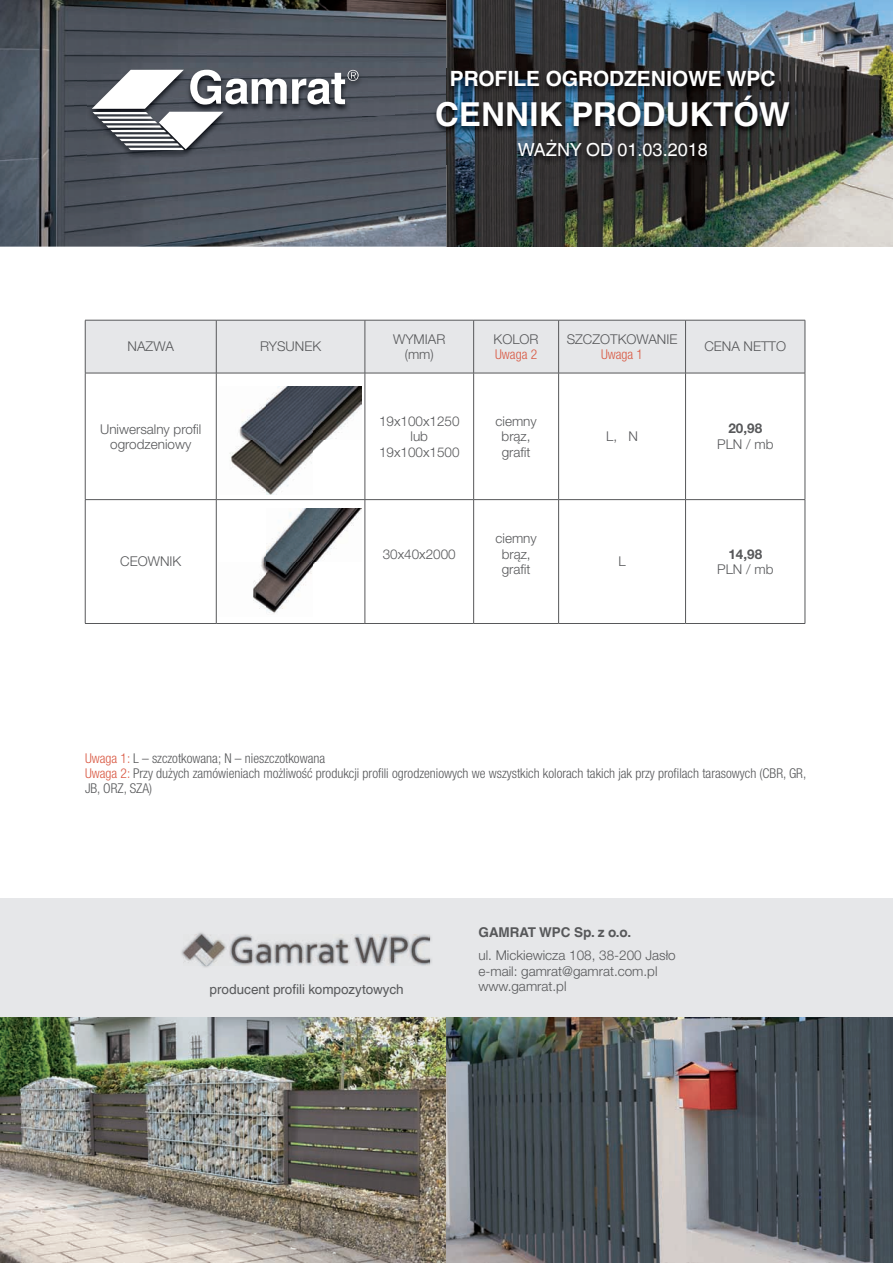
<style>
.page{position:relative;width:893px;height:1263px;background:#fff}
.page>*{position:absolute;margin:0;border:0;box-sizing:border-box;transform-origin:0 0}
.t1{font:700 33px "Helvetica World";color:#fff}
.t2{font:700 21px "Helvetica World";color:#fff}
.t3{font:18px "Helvetica World";color:#fff}
.t4{font:300 13.5px/15.6px "Helvetica Neue LT Pro";color:#57585a;text-align:center}
.t5{font:300 condensed 13.5px/15px "Helvetica Neue LT Pro";color:#57585a}
.t6{font:13.5px "Helvetica World";color:#57585a}
.t7{font:700 13.5px "Helvetica World";color:#57585a}
.t8{font:300 condensed 13.5px "Helvetica Neue LT Pro";color:#d95842}
.t9{font:700 13.5px "Helvetica Neue LT Pro";color:#57585a}
.s1{color:#d95842}
</style>
<div class="page">
<img style="left:0;top:0;width:893px;height:247px">
<img style="left:0;top:1017px;width:446px;height:246px">
<img style="left:446px;top:1017px;width:447px;height:246px">
<img style="left:87px;top:68px;width:706px;height:96px">
<svg style="left:92px;top:70px;width:267px;height:80px"></svg>
<div style="left:86px;top:321px;width:719px;height:52px;background:#e6e7e9"></div>
<hr style="left:85px;top:320px;width:131px;height:1px;background:#57585a">
<hr style="left:85px;top:320px;width:1px;height:53px;background:#57585a">
<hr style="left:216px;top:320px;width:149px;height:1px;background:#57585a">
<hr style="left:216px;top:320px;width:1px;height:53px;background:#57585a">
<hr style="left:365px;top:320px;width:109px;height:1px;background:#57585a">
<hr style="left:365px;top:320px;width:1px;height:53px;background:#57585a">
<hr style="left:474px;top:320px;width:85px;height:1px;background:#57585a">
<hr style="left:473px;top:320px;width:1px;height:53px;background:#57585a">
<hr style="left:559px;top:320px;width:126px;height:1px;background:#57585a">
<hr style="left:558px;top:320px;width:1px;height:53px;background:#57585a">
<hr style="left:685px;top:320px;width:120px;height:1px;background:#57585a">
<hr style="left:685px;top:320px;width:1px;height:53px;background:#57585a">
<hr style="left:805px;top:320px;width:1px;height:53px;background:#57585a">
<hr style="left:85px;top:373px;width:131px;height:1px;background:#57585a">
<hr style="left:85px;top:373px;width:1px;height:126px;background:#57585a">
<hr style="left:216px;top:373px;width:149px;height:1px;background:#57585a">
<hr style="left:216px;top:373px;width:1px;height:126px;background:#57585a">
<hr style="left:365px;top:373px;width:109px;height:1px;background:#57585a">
<hr style="left:365px;top:373px;width:1px;height:126px;background:#57585a">
<hr style="left:474px;top:373px;width:85px;height:1px;background:#57585a">
<hr style="left:473px;top:373px;width:1px;height:126px;background:#57585a">
<hr style="left:559px;top:373px;width:126px;height:1px;background:#57585a">
<hr style="left:558px;top:373px;width:1px;height:126px;background:#57585a">
<hr style="left:685px;top:373px;width:120px;height:1px;background:#57585a">
<hr style="left:685px;top:373px;width:1px;height:126px;background:#57585a">
<hr style="left:805px;top:373px;width:1px;height:126px;background:#57585a">
<hr style="left:85px;top:499px;width:131px;height:1px;background:#57585a">
<hr style="left:85px;top:500px;width:1px;height:123px;background:#57585a">
<hr style="left:216px;top:499px;width:149px;height:1px;background:#57585a">
<hr style="left:216px;top:500px;width:1px;height:123px;background:#57585a">
<hr style="left:365px;top:499px;width:109px;height:1px;background:#57585a">
<hr style="left:365px;top:500px;width:1px;height:123px;background:#57585a">
<hr style="left:474px;top:499px;width:85px;height:1px;background:#57585a">
<hr style="left:473px;top:500px;width:1px;height:123px;background:#57585a">
<hr style="left:559px;top:499px;width:126px;height:1px;background:#57585a">
<hr style="left:558px;top:500px;width:1px;height:123px;background:#57585a">
<hr style="left:685px;top:499px;width:120px;height:1px;background:#57585a">
<hr style="left:685px;top:500px;width:1px;height:123px;background:#57585a">
<hr style="left:805px;top:500px;width:1px;height:123px;background:#57585a">
<hr style="left:85px;top:623px;width:131px;height:1px;background:#57585a">
<hr style="left:216px;top:623px;width:149px;height:1px;background:#57585a">
<hr style="left:365px;top:623px;width:109px;height:1px;background:#57585a">
<hr style="left:474px;top:623px;width:85px;height:1px;background:#57585a">
<hr style="left:559px;top:623px;width:126px;height:1px;background:#57585a">
<hr style="left:685px;top:623px;width:120px;height:1px;background:#57585a">
<img style="left:229px;top:386px;width:132px;height:108px">
<img style="left:253px;top:508px;width:108px;height:106px">
<div style="left:0;top:898px;width:893px;height:119px;background:#e6e7e9"></div>
<img style="left:181px;top:932px;width:251px;height:35px">
<img style="left:184px;top:934px;width:246px;height:31px">
<h2 class="t2" style="left:450px;top:67px;width:327px">PROFILE OGRODZENIOWE WPC</h2>
<h1 class="t1" style="left:435px;top:95px;width:356px">CENNIK PRODUKTÓW</h1>
<h3 class="t3" style="left:518px;top:139px;width:191px">WAŻNY OD 01.03.2018</h3>
<p class="t4" style="left:128px;top:339px;width:48px">NAZWA</p>
<p class="t4" style="left:260px;top:339px;width:63px">RYSUNEK</p>
<p class="t4" style="left:393px;top:331px;width:54px">WYMIAR (mm)</p>
<p class="t4" style="left:494px;top:331px;width:47px">KOLOR</p>
<p class="t8" style="left:495px;top:347px;width:44px">Uwaga 2</p>
<p class="t4" style="left:100px;top:421px;width:103px;line-height:15px">Uniwersalny profil ogrodzeniowy</p>
<p class="t4" style="left:379px;top:413px;width:82px">19x100x1250 lub<br>19x100x1500</p>
<p class="t4" style="left:495px;top:413px;width:43px">ciemny brąz, grafit</p>
<p class="t4" style="left:567px;top:331px;width:112px">SZCZOTKOWANIE</p>
<p class="t8" style="left:601px;top:347px;width:44px">Uwaga 1</p>
<p class="t4" style="left:606px;top:428px;width:33px">L, N</p>
<p class="t4" style="left:704px;top:339px;width:83px">CENA NETTO</p>
<p class="t9" style="left:728px;top:420px;width:35px">20,98</p>
<p class="t4" style="left:717px;top:436px;width:58px">PLN / mb</p>
<p class="t4" style="left:120px;top:553px;width:63px">CEOWNIK</p>
<p class="t4" style="left:383px;top:546px;width:75px">30x40x2000</p>
<p class="t4" style="left:495px;top:530px;width:43px">ciemny brąz, grafit</p>
<p class="t4" style="left:618px;top:553px;width:9px">L</p>
<p class="t9" style="left:728px;top:545px;width:35px">14,98</p>
<p class="t4" style="left:717px;top:561px;width:58px">PLN / mb</p>
<p class="t5" style="left:85px;top:751px;width:723px"><span class="s1">Uwaga 1:</span> L – szczotkowana; N – nieszczotkowana<br><span class="s1">Uwaga 2:</span> Przy dużych zamówieniach możliwość produkcji profili ogrodzeniowych we wszystkich kolorach takich jak przy profilach tarasowych (CBR, GR,<br>JB, ORZ, SZA)</p>
<p class="t7" style="left:478px;top:924px;width:154px">GAMRAT WPC Sp. z o.o.</p>
<p class="t4" style="left:478px;top:947px;width:199px;text-align:left">ul. Mickiewicza 108, 38-200 Jasło e-mail: gamrat@gamrat.com.pl</p>
<p class="t6" style="left:210px;top:981px;width:196px">producent profili kompozytowych</p>
<p class="t4" style="left:478px;top:978px;width:90px">www.gamrat.pl</p>
</div>
